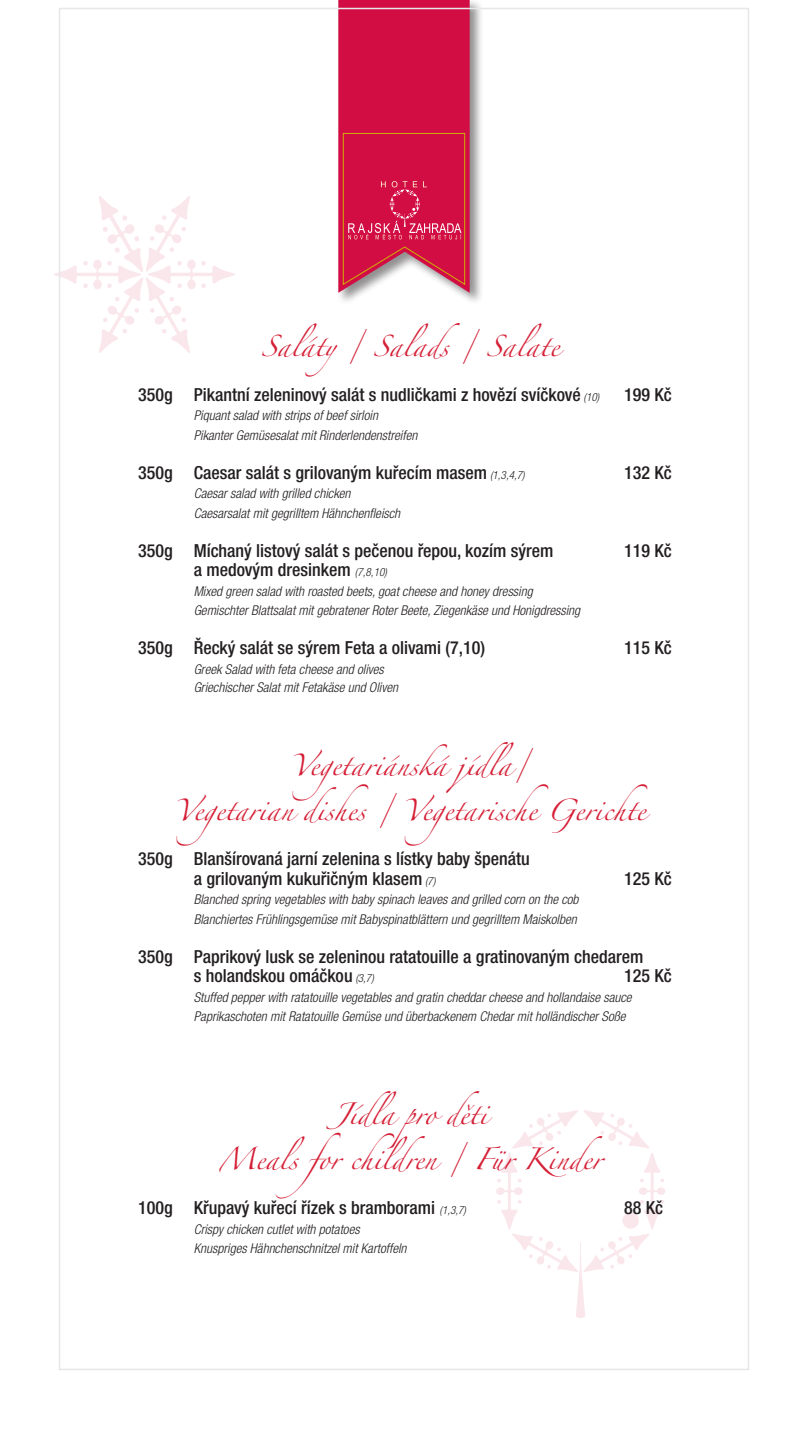
<style>
.page{position:relative;width:808px;height:1429px;background:#fff}
.page>*{position:absolute;margin:0;border:0;box-sizing:border-box;transform-origin:0 0}
.t1{font:19.5px "Zapfino";color:#d51f36}
.t2{font:500 condensed 18px/19.5px "Helvetica Neue LT Pro";color:#231f20}
.t3{font:italic 300 condensed 13.5px/19.5px "Helvetica Neue LT Pro";color:#231f20}
.s1{font-weight:300;font-style:italic;font-size:11.25px}
</style>
<div class="page">
<svg style="left:54px;top:196px;width:181px;height:157px"></svg>
<svg style="left:496px;top:1110px;width:169px;height:208px"></svg>
<div style="left:336px;top:0;width:148px;height:306px;background:#231f20;opacity:.5"></div>
<svg style="left:338px;top:0;width:132px;height:293px;background:#d32452"></svg>
<h1 class="t1" style="left:261px;top:338px;width:300px">Saláty/ Salads / Salate</h1>
<h2 class="t2" style="left:138px;top:384px;width:463px">350g Pikantní zeleninový salát s nudličkami z hovězí svíčkové <span class="s1">(10)</span></h2>
<h2 class="t2" style="left:624px;top:384px;width:49px">199 Kč</h2>
<p class="t3" style="left:194px;top:406px;width:225px">Piquant salad with strips of beef sirloin<br>Pikanter Gemüsesalat mit Rinderlendenstreifen</p>
<h2 class="t2" style="left:138px;top:462px;width:388px">350g Caesar salát s grilovaným kuřecím masem <span class="s1">(1,3,4,7)</span></h2>
<h2 class="t2" style="left:624px;top:462px;width:49px">132 Kč</h2>
<p class="t3" style="left:194px;top:484px;width:208px">Caesar salad with grilled chicken<br>Caesarsalat mit gegrilltem Hähnchenfleisch</p>
<h2 class="t2" style="left:138px;top:540px;width:417px">350g Míchaný listový salát s pečenou řepou, kozím sýrem</h2>
<h2 class="t2" style="left:624px;top:540px;width:49px">119 Kč</h2>
<h2 class="t2" style="left:194px;top:560px;width:195px">a medovým dresinkem <span class="s1">(7,8,10)</span></h2>
<p class="t3" style="left:194px;top:582px;width:388px">Mixed green salad with roasted beets, goat cheese and honey dressing<br>Gemischter Blattsalat mit gebratener Roter Beete, Ziegenkäse und Honigdressing</p>
<h2 class="t2" style="left:138px;top:638px;width:348px">350g Řecký salát se sýrem Feta a olivami (7,10)</h2>
<h2 class="t2" style="left:624px;top:638px;width:49px">115 Kč</h2>
<p class="t3" style="left:194px;top:660px;width:206px;line-height:18px">Greek Salad with feta cheese and olives<br>Griechischer Salat mit Fetakäse und Oliven</p>
<h1 class="t1" style="left:291px;top:757px;width:240px">Vegetariánská jídla/</h1>
<h1 class="t1" style="left:175px;top:802px;width:474px">Vegetarian dishes / Vegetarische Gerichte</h1>
<h2 class="t2" style="left:194px;top:849px;width:338px;text-indent:-55px">350g Blanšírovaná jarní zelenina s lístky baby špenátu a grilovaným kukuřičným klasem <span class="s1">(7)</span></h2>
<h2 class="t2" style="left:624px;top:868px;width:49px">125 Kč</h2>
<p class="t3" style="left:194px;top:890px;width:386px">Blanched spring vegetables with baby spinach leaves and grilled corn on the cob<br>Blanchiertes Frühlingsgemüse mit Babyspinatblättern und gegrilltem Maiskolben</p>
<h2 class="t2" style="left:194px;top:946px;width:451px;text-indent:-55px">350g Paprikový lusk se zeleninou ratatouille a gratinovaným chedarem s holandskou omáčkou <span class="s1">(3,7)</span></h2>
<h2 class="t2" style="left:624px;top:966px;width:49px">125 Kč</h2>
<p class="t3" style="left:194px;top:987px;width:439px">Stuffed pepper with ratatouille vegetables and gratin cheddar cheese and hollandaise sauce<br>Paprikaschoten mit Ratatouille Gemüse und überbackenem Chedar mit holländischer Soße</p>
<h1 class="t1" style="left:333px;top:1106px;width:156px">Jídla pr o dě t i</h1>
<h1 class="t1" style="left:219px;top:1151px;width:385px">Meals for children / Für Kinder</h1>
<h2 class="t2" style="left:138px;top:1197px;width:329px">100g Křupavý kuřecí řízek s bramborami <span class="s1">(1,3,7)</span></h2>
<h2 class="t2" style="left:624px;top:1197px;width:40px">88 Kč</h2>
<p class="t3" style="left:194px;top:1219px;width:214px">Crispy chicken cutlet with potatoes<br>Knuspriges Hähnchenschnitzel mit Kartoffeln</p>
</div>
